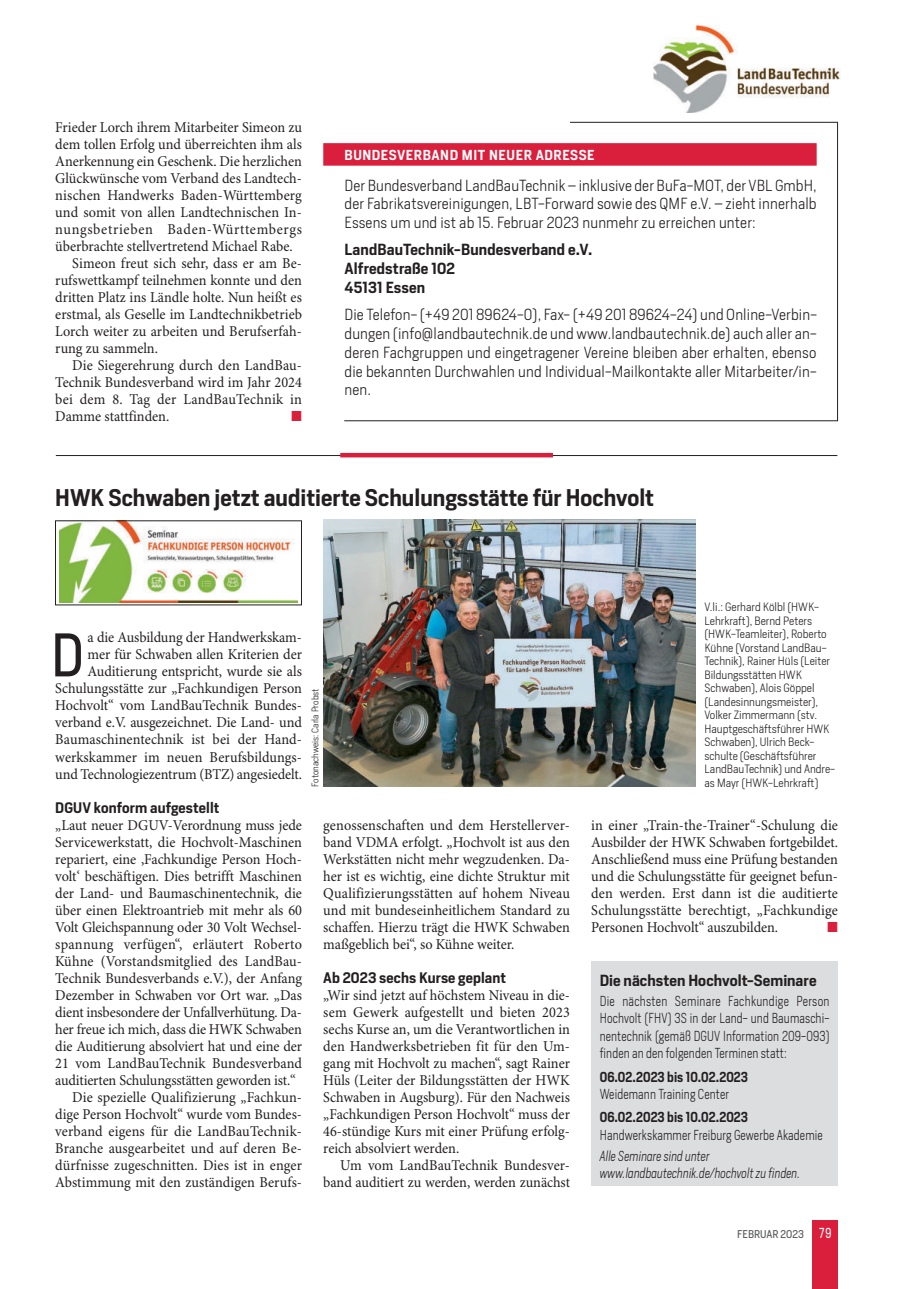
<style>
.page{position:relative;width:906px;height:1289px;background:#fff}
.page>*{position:absolute;margin:0;border:0;box-sizing:border-box;transform-origin:0 0}
.t1{font:57.3px "Heron Sans";color:#231f20;scale:.95 1}
.t2{font:600 22.5px "Heron Sans";color:#231f20}
.t3{font:15px/17px "Minion Pro";color:#231f20;text-align:justify;scale:.95 1}
.t4{font:300 15px/18.8px "Heron Sans";letter-spacing:.01em;color:#231f20;text-align:justify}
.t5{font:600 15px/18.8px "Heron Sans";letter-spacing:.01em;color:#231f20}
.t6{font:15px "Minion Pro";letter-spacing:.02em;color:#231f20;scale:.95 1}
.t7{font:15px "Minion Pro";letter-spacing:.045em;color:#231f20;scale:.95 1}
.t8{font:600 14.25px "Heron Sans";letter-spacing:.01em;color:#231f20}
.t9{font:300 13.5px/17.2px "Heron Sans";letter-spacing:.01em;color:#231f20;text-align:justify;scale:.85 1}
.t10{font:italic 300 13.5px/17.2px "Heron Sans";color:#231f20;scale:.85 1}
.t11{font:600 13.5px "Heron Sans";letter-spacing:.01em;color:#231f20;scale:.9 1}
.t12{font:600 13.5px "Heron Sans";letter-spacing:.04em;color:#fff}
.t13{font:300 11.25px/13.5px "Heron Sans";color:#231f20}
.t14{font:10.5px "Heron Sans";color:#57585a}
.t15{font:300 9px "Heron Sans";color:#231f20}
.s1{font-size:13.5px;color:#fff}
</style>
<div class="page">
<div style="left:812px;top:1220px;width:26px;height:68px;background:#da1f3d"></div>
<img style="left:654px;top:26px;width:186px;height:87px">
<img style="left:323px;top:519px;width:373px;height:267px">
<hr style="left:56px;top:455px;width:781px;height:1px;background:#231f20">
<hr style="left:340px;top:453px;width:213px;height:4px;background:#da1f3d">
<div style="left:591px;top:961px;width:247px;height:224px;background:#dcdddf"></div>
<div style="left:55px;top:521px;width:246px;height:84px;background:linear-gradient(to right,#fff,#fff)"></div>
<img style="left:59px;top:522px;width:238px;height:80px">
<div style="left:323px;top:143px;width:493px;height:23px;background:#da1f3d"></div>
<svg style="left:343px;top:121px;width:495px;height:300px"></svg>
<hr style="left:570px;top:122px;width:268px;height:1px;background:#231f20">
<p class="t3" style="left:55px;top:119px;width:261px">Frieder Lorch ihrem Mitarbeiter Simeon zu</p>
<p class="t3" style="left:55px;top:136px;width:261px">dem tollen Erfolg und überreichten ihm als</p>
<p class="t3" style="left:55px;top:153px;width:261px">Anerkennung ein Geschenk. Die herzlichen</p>
<p class="t3" style="left:55px;top:170px;width:261px">Glückwünsche vom Verband des Landtech-</p>
<p class="t3" style="left:55px;top:187px;width:261px">nischen Handwerks Baden-Württemberg</p>
<p class="t3" style="left:55px;top:204px;width:261px">und somit von allen Landtechnischen In-</p>
<p class="t7" style="left:55px;top:222px;width:261px">nungsbetrieben Baden-Württembergs</p>
<p class="t3" style="left:55px;top:238px;width:251px">überbrachte stellvertretend Michael Rabe.</p>
<p class="t3" style="left:72px;top:255px;width:243px">Simeon freut sich sehr, dass er am Be-</p>
<p class="t3" style="left:55px;top:272px;width:261px">rufswettkampf teilnehmen konnte und den</p>
<p class="t3" style="left:55px;top:289px;width:261px">dritten Platz ins Ländle holte. Nun heißt es</p>
<p class="t3" style="left:55px;top:306px;width:261px">erstmal, als Geselle im Landtechnikbetrieb</p>
<p class="t3" style="left:55px;top:323px;width:261px">Lorch weiter zu arbeiten und Berufserfah-</p>
<p class="t3" style="left:55px;top:340px;width:110px">rung zu sammeln.</p>
<p class="t3" style="left:72px;top:357px;width:243px">Die Siegerehrung durch den LandBau-</p>
<p class="t3" style="left:55px;top:374px;width:261px">Technik Bundesverband wird im Jahr 2024</p>
<p class="t3" style="left:55px;top:391px;width:261px">bei dem 8. Tag der LandBauTechnik in</p>
<p class="t3" style="left:55px;top:408px;width:121px">Damme stattfinden.</p>
<p class="t12" style="left:344px;top:149px;width:252px">BUNDESVERBAND MIT NEUER ADRESSE</p>
<p class="t4" style="left:344px;top:177px;width:474px">Der Bundesverband LandBauTechnik – inklusive der BuFa-MOT, der VBL GmbH, der Fabrikatsvereinigungen, LBT-Forward sowie des QMF e.V. – zieht innerhalb Essens um und ist ab 15. Februar 2023 nunmehr zu erreichen unter:</p>
<p class="t5" style="left:344px;top:242px;width:249px">LandBauTechnik-Bundesverband e.V.<br>Alfredstraße 102<br>45131 Essen</p>
<p class="t4" style="left:344px;top:306px;width:474px">Die Telefon- (+49 201 89624-0), Fax- (+49 201 89624-24) und Online-Verbin&shy;dungen (info@landbautechnik.de und www.landbautechnik.de) auch aller an&shy;deren Fach gruppen und eingetragener Vereine bleiben aber erhalten, ebenso die bekannten Durchwahlen und Individual-Mailkontakte aller Mitarbeiter/in&shy;nen.</p>
<h2 class="t2" style="left:55px;top:488px;width:600px">HWK Schwaben jetzt auditierte Schulungsstätte für Hochvolt</h2>
<p class="t3" style="left:55px;top:630px;width:261px;text-align:right">a die Ausbildung der Handwerkskam-<br>mer für Schwaben allen Kriterien der Auditierung entspricht, wurde sie als Schulungsstätte zur „Fachkundigen Person Hochvolt“ vom LandBauTechnik Bundes&shy;verband e.V. ausgezeichnet. Die Land- und Baumaschinentechnik ist bei der Hand&shy;werkskammer im neuen Berufsbildungs&shy;und Technologiezentrum (BTZ) angesiedelt.</p>
<p class="t8" style="left:55px;top:801px;width:166px">DGUV konform aufgestellt</p>
<p class="t3" style="left:55px;top:817px;width:261px">„Laut neuer DGUV-Verordnung muss jede</p>
<p class="t3" style="left:55px;top:834px;width:261px">Servicewerkstatt, die Hochvolt-Maschinen</p>
<p class="t3" style="left:55px;top:851px;width:261px">repariert, eine ,Fachkundige Person Hoch-</p>
<p class="t3" style="left:55px;top:868px;width:261px">volt‘ beschäftigen. Dies betrifft Maschinen</p>
<p class="t3" style="left:55px;top:885px;width:261px">der Land- und Baumaschinentechnik, die</p>
<p class="t3" style="left:55px;top:902px;width:261px">über einen Elektroantrieb mit mehr als 60</p>
<p class="t3" style="left:55px;top:919px;width:261px">Volt Gleichspannung oder 30 Volt Wechsel-</p>
<p class="t6" style="left:55px;top:936px;width:261px">spannung verfügen“, erläutert Roberto</p>
<p class="t3" style="left:55px;top:953px;width:261px">Kühne (Vorstandsmitglied des LandBau-</p>
<p class="t3" style="left:55px;top:970px;width:261px">Technik Bundesverbands e.V.), der Anfang</p>
<p class="t3" style="left:55px;top:987px;width:261px">Dezember in Schwaben vor Ort war. „Das</p>
<p class="t3" style="left:55px;top:1004px;width:261px">dient insbesondere der Unfallverhütung. Da-</p>
<p class="t3" style="left:55px;top:1021px;width:261px">her freue ich mich, dass die HWK Schwaben</p>
<p class="t3" style="left:55px;top:1038px;width:261px">die Auditierung absolviert hat und eine der</p>
<p class="t3" style="left:55px;top:1055px;width:261px">21 vom LandBauTechnik Bundesverband</p>
<p class="t3" style="left:55px;top:1072px;width:255px">auditierten Schulungsstätten geworden ist.“</p>
<p class="t3" style="left:72px;top:1089px;width:243px">Die spezielle Qualifizierung „Fachkun-</p>
<p class="t3" style="left:55px;top:1106px;width:261px">dige Person Hochvolt“ wurde vom Bundes-</p>
<p class="t3" style="left:55px;top:1123px;width:261px">verband eigens für die LandBauTechnik-</p>
<p class="t3" style="left:55px;top:1140px;width:261px">Branche ausgearbeitet und auf deren Be-</p>
<p class="t3" style="left:55px;top:1157px;width:261px">dürfnisse zugeschnitten. Dies ist in enger</p>
<p class="t3" style="left:55px;top:1174px;width:261px">Abstimmung mit den zuständigen Berufs-</p>
<h1 class="t1" style="left:51px;top:623px;width:36px">D</h1>
<p class="t15" style="left:311px;top:786px;width:100px;rotate:-90deg">Fotonachweis: Carla Probst</p>
<p class="t3" style="left:323px;top:817px;width:261px">genossenschaften und dem Herstellerver&shy;band VDMA erfolgt. „Hochvolt ist aus den Werkstätten nicht mehr wegzudenken. Da&shy;her ist es wichtig, eine dichte Struktur mit Qualifizierungsstätten auf hohem Niveau und mit bundeseinheitlichem Standard zu schaffen. Hierzu trägt die HWK Schwaben maßgeblich bei“, so Kühne weiter.</p>
<p class="t8" style="left:323px;top:971px;width:184px">Ab 2023 sechs Kurse geplant</p>
<p class="t3" style="left:323px;top:987px;width:261px">„Wir sind jetzt auf höchstem Niveau in die&shy;sem Gewerk aufgestellt und bieten 2023 sechs Kurse an, um die Verantwortlichen in den Handwerksbetrieben fit für den Um&shy;gang mit Hochvolt zu machen“, sagt Rainer Hüls (Leiter der Bildungsstätten der HWK Schwaben in Augsburg). Für den Nachweis „Fachkundigen Person Hochvolt“ muss der 46-stündige Kurs mit einer Prüfung erfolg&shy;reich absolviert werden.</p>
<p class="t3" style="left:323px;top:1157px;width:261px;text-align:right">Um vom LandBauTechnik Bundesver&shy;band auditiert zu werden, werden zunächst</p>
<p class="t13" style="left:704px;top:601px;width:132px">V.li.: Gerhard Kölbl (HWK-<br>Lehrkraft), Bernd Peters (HWK-Teamleiter), Roberto<br>Kühne (Vorstand LandBau-<br>Technik), Rainer Hüls (Leiter<br>Bildungsstätten HWK<br>Schwaben), Alois Göppel (Landesinnungsmeister),<br>Volker Zimmermann (stv.<br>Hauptgeschäftsführer HWK<br>Schwaben), Ulrich Beck&shy;schulte (Geschäftsführer<br>LandBauTechnik) und Andre-</p>
<p class="t13" style="left:704px;top:776px;width:115px">as Mayr (HWK-Lehrkraft)</p>
<p class="t3" style="left:591px;top:817px;width:261px">in einer „Train-the-Trainer“-Schulung die Ausbilder der HWK Schwaben fortgebildet.<br>Anschließend muss eine Prüfung bestanden und die Schulungsstätte für geeignet befun&shy;den werden. Erst dann ist die auditierte Schulungsstätte berechtigt, „Fachkundige Personen Hochvolt“ auszubilden.</p>
<p class="t5" style="left:600px;top:972px;width:218px">Die nächsten Hochvolt-Seminare</p>
<p class="t9" style="left:600px;top:993px;width:272px">Die nächsten Seminare Fachkundige Person Hochvolt (FHV) 3S in der Land- und Baumaschi&shy;nentechnik (gemäß DGUV Information 209-093) finden an den folgenden Terminen statt:</p>
<p class="t11" style="left:600px;top:1070px;width:166px">06.02.2023 bis 10.02.2023</p>
<p class="t9" style="left:600px;top:1086px;width:154px">Weidemann Training Center</p>
<p class="t11" style="left:600px;top:1111px;width:166px">06.02.2023 bis 10.02.2023</p>
<p class="t9" style="left:600px;top:1127px;width:264px">Handwerkskammer Freiburg Gewerbe Akademie</p>
<p class="t10" style="left:600px;top:1147px;width:237px">Alle Seminare sind unter www.landbautechnik.de/hochvolt zu finden.</p>
<p class="t14" style="left:737px;top:1228px;width:96px">FEBRUAR 2023 <span class="s1">79</span></p>
</div>
